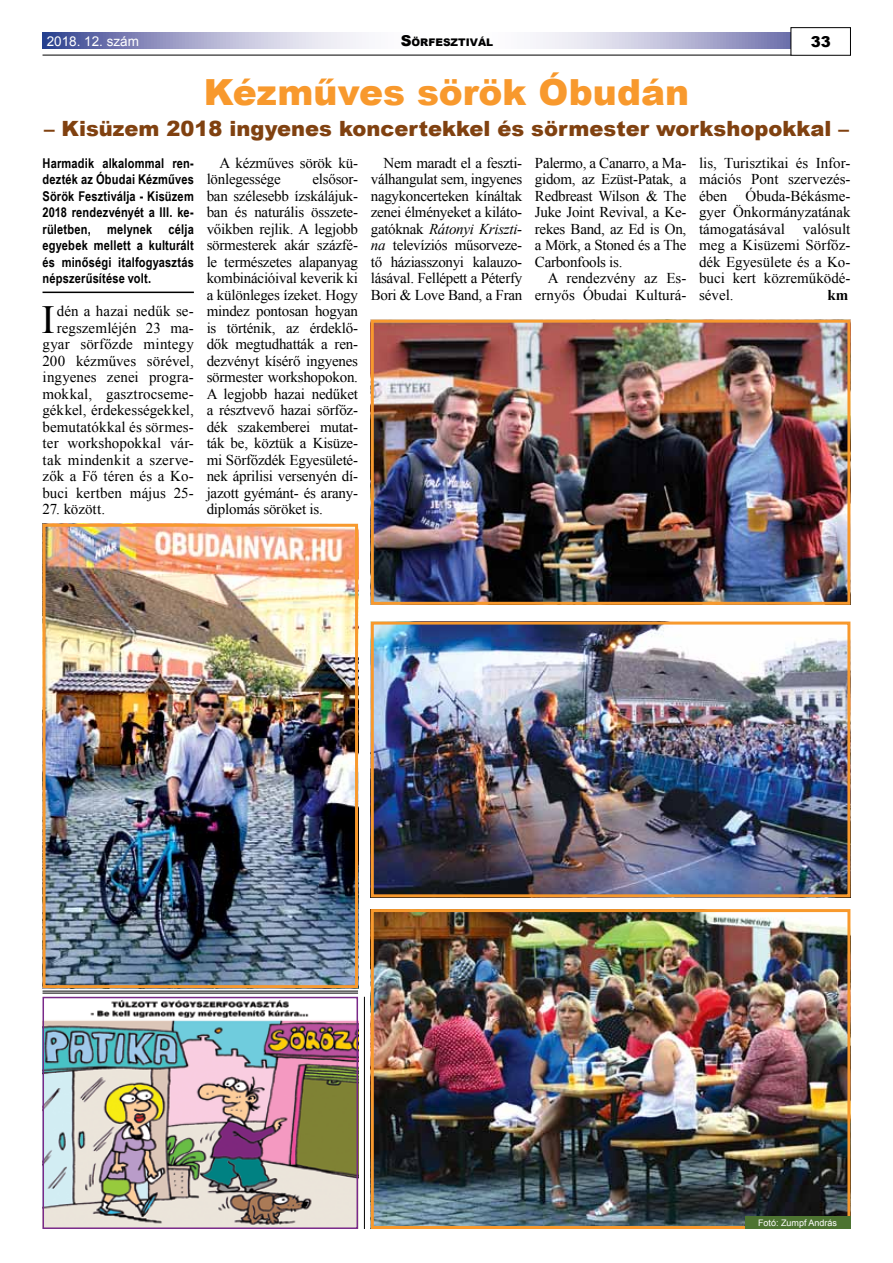
<style>
.page{position:relative;width:893px;height:1263px;background:#fff}
.page>*{position:absolute;margin:0;border:0;box-sizing:border-box;transform-origin:0 0}
.t1{font:39.9px "Times New Roman";color:#000}
.t2{font:900 36px "Arial";color:#f8992d}
.t3{font:900 21px "Arial";color:#804110}
.t4{font:15px/16.5px "Times New Roman";color:#000;text-align:justify}
.t5{font:900 15px "Arial";color:#000}
.t6{font:700 15px "Times New Roman";color:#000}
.t7{font:700 13.5px/16.5px "Arial Narrow";letter-spacing:.015em;color:#000;text-align:justify}
.t8{font:13.5px "Arial";color:#fff}
.t9{font:900 10.5px "Arial";color:#000}
.t10{font:9px "Arial";color:#fff}
.s1{font-size:15px}
.s2{font-style:italic}
</style>
<div class="page">
<svg style="left:43px;top:33px;width:748px;height:15px"></svg>
<div style="left:791px;top:27px;width:60px;height:28px;border:1px solid #000"></div>
<hr style="left:43px;top:55px;width:748px;height:1px;background:#000">
<hr style="left:43px;top:292px;width:151px;height:1px;background:#000">
<img style="left:375px;top:324px;width:471px;height:277px">
<div style="left:371px;top:320px;width:479px;height:285px;border:3px solid #f8992d"></div>
<img style="left:375px;top:625px;width:471px;height:268px">
<div style="left:371px;top:621px;width:479px;height:276px;border:3px solid #f8992d"></div>
<img style="left:375px;top:913px;width:471px;height:312px">
<div style="left:371px;top:909px;width:479px;height:320px;border:3px solid #f8992d"></div>
<img style="left:47px;top:528px;width:307px;height:456px">
<div style="left:43px;top:524px;width:315px;height:464px;border:3px solid #f8992d"></div>
<img style="left:46px;top:1000px;width:309px;height:226px">
<div style="left:43px;top:997px;width:315px;height:232px;border:2px solid #792989"></div>
<hr style="left:43px;top:990px;width:315px;height:1px;background:#000">
<hr style="left:43px;top:992px;width:315px;height:1px;background:#000">
<hr style="left:364px;top:997px;width:1px;height:232px;background:#000">
<div style="left:745px;top:1216px;width:105px;height:13px;background:#4d7331"></div>
<p class="t8" style="left:47px;top:33px;width:94px">2018. 12. szám</p>
<p class="t9" style="left:401px;top:34px;width:94px"><span class="s1">S</span>ÖRFESZTIVÁL</p>
<p class="t5" style="left:811px;top:31px;width:22px">33</p>
<h2 class="t2" style="left:204px;top:66px;width:487px">Kézműves sörök Óbudán</h2>
<h3 class="t3" style="left:44px;top:113px;width:806px">– Kisüzem 2018 ingyenes koncertekkel és sörmester workshopokkal –</h3>
<p class="t7" style="left:43px;top:154px;width:153px">Harmadik alkalommal ren&shy;dezték az Óbudai Kézműves Sörök Fesztiválja - Kisüzem 2018 rendezvényét a III. ke&shy;rületben, melynek célja egyebek mellett a kulturált és minőségi italfogyasztás népszerűsítése volt.</p>
<h1 class="t1" style="left:42px;top:292px;width:15px">I</h1>
<p class="t4" style="left:43px;top:303px;width:153px;text-align:right">dén a hazai nedűk se&shy;regszemléjén 23 ma&shy;gyar sörfőzde mintegy<br>200 kézműves sörével, ingyenes zenei progra&shy;mokkal, gasztrocseme&shy;gékkel, érdekességekkel, bemutatókkal és sörmes&shy;ter workshopokkal vár&shy;tak mindenkit a szerve&shy;zők a Fő téren és a Ko&shy;buci kertben május 25-</p>
<p class="t4" style="left:43px;top:501px;width:64px">27. között.</p>
<p class="t4" style="left:207px;top:154px;width:153px;text-indent:13px">A kézműves sörök kü&shy;lönlegessége</p>
<p class="t4" style="left:207px;top:171px;width:153px;text-indent:106px">elsősor&shy;ban szélesebb ízskálájuk&shy;ban és naturális összete&shy;vőikben rejlik. A legjobb sörmesterek akár százfé&shy;le természetes alapanyag kombinációival keverik ki a különleges ízeket. Hogy mindez pontosan hogyan is történik, az érdeklő&shy;dők megtudhatták a ren&shy;dezvényt kísérő ingyenes sörmester workshopokon.<br>A legjobb hazai nedűket a résztvevő hazai sörfőz&shy;dék szakemberei mutat&shy;ták be, köztük a Kisüze&shy;mi Sörfőzdék Egyesületé&shy;nek áprilisi versenyén dí&shy;jazott gyémánt- és arany&shy;diplomás söröket is.</p>
<p class="t4" style="left:371px;top:154px;width:153px;text-indent:13px">Nem maradt el a feszti&shy;válhangulat sem, ingyenes nagykoncerteken kínáltak zenei élményeket a kiláto&shy;gatóknak <span class="s2">Rátonyi Kriszti&shy;na</span> televíziós műsorveze&shy;tő háziasszonyi kalauzo&shy;lásával. Fellépett a Péterfy Bori &amp; Love Band, a Fran</p>
<p class="t4" style="left:535px;top:154px;width:153px">Palermo, a Canarro, a Ma&shy;gidom, az Ezüst-Patak, a Redbreast Wilson &amp; The Juke Joint Revival, a Ke&shy;rekes Band, az Ed is On, a Mörk, a Stoned és a The Carbonfools is.</p>
<p class="t4" style="left:535px;top:270px;width:153px;text-align:right">A rendezvény az Es&shy;ernyős Óbudai Kulturá-</p>
<p class="t4" style="left:699px;top:154px;width:153px">lis, Turisztikai és Infor&shy;mációs Pont szervezés&shy;ében Óbuda-Békásme&shy;gyer Önkormányzatának támogatásával valósult meg a Kisüzemi Sörfőz&shy;dék Egyesülete és a Ko&shy;buci kert közreműködé&shy;sével.</p>
<p class="t6" style="left:827px;top:284px;width:22px">km</p>
<p class="t10" style="left:758px;top:1217px;width:81px">Fotó: Zumpf András</p>
</div>
